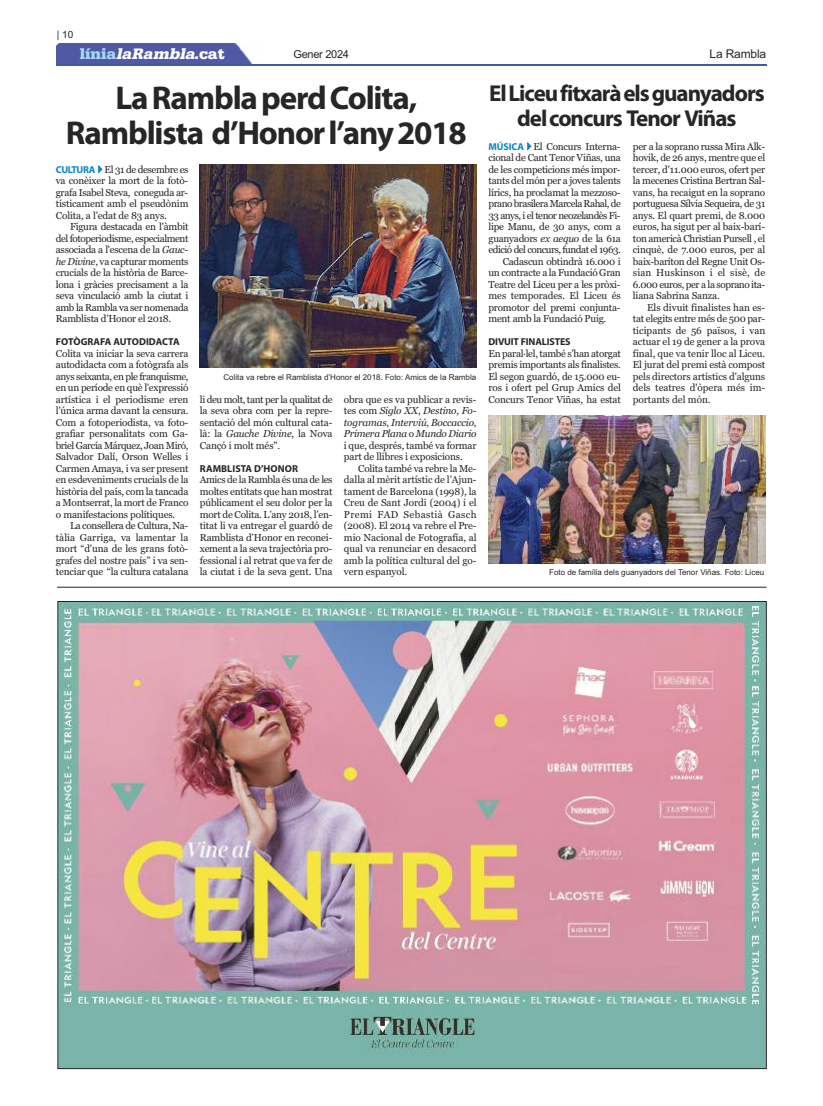
<style>
.page{position:relative;width:823px;height:1106px;background:#fff}
.page>*{position:absolute;margin:0;border:0;box-sizing:border-box;transform-origin:0 0}
.t1{font:700 33px/34.5px "Myriad Pro";letter-spacing:-.035em;color:#272526;text-align:center}
.t2{font:700 23px/25px "Myriad Pro";letter-spacing:-.04em;color:#272526;text-align:center}
.t3{font:italic 900 16px "Serifa";color:#fff}
.t4{font:12px "Arial";letter-spacing:-.015em;color:#272526}
.t5{font:11px "Arial";letter-spacing:-.025em;color:#272526}
.t6{font:10px/11.5px "Georgia";letter-spacing:-.015em;color:#272526;text-align:justify}
.t7{font:10px "Georgia";letter-spacing:-.05em;color:#272526}
.t8{font:700 10px "Myriad Pro";letter-spacing:.005em;color:#272526}
.t9{font:700 10px "Myriad Pro";letter-spacing:-.015em;color:#272526}
.t10{font:10px "Arial";color:#272526}
.t11{font:8px "Arial";color:#272526}
.s1{font-style:normal;color:#a6d8f6}
.s2{font-style:normal}
.s3{font-family:"Myriad Pro";font-weight:700;color:#0c84c8}
.s4{color:#0c84c8}
.s5{font-style:italic}
</style>
<div class="page">
<div style="left:57px;top:44px;width:196px;height:20px;background:#4f5aa4"></div>
<hr style="left:57px;top:64px;width:708px;height:1px;background:#4558a4">
<img style="left:59px;top:603px;width:705px;height:464px">
<hr style="left:57px;top:587px;width:709px;height:1px;background:#23252b">
<img style="left:199px;top:164px;width:277px;height:204px">
<img style="left:488px;top:415px;width:276px;height:148px">
<p class="t10" style="left:57px;top:29px;width:18px">| 10</p>
<h3 class="t3" style="left:80px;top:48px;width:146px"><span class="s1">línia</span>laRambla<span class="s2">.cat</span></h3>
<p class="t5" style="left:293px;top:48px;width:57px">Gener 2024</p>
<p class="t4" style="left:709px;top:47px;width:58px">La Rambla</p>
<h1 class="t1" style="left:66px;top:83px;width:402px">LaRamblaperdColita,<br>Ramblista d’Honorl’any2018</h1>
<p class="t6" style="left:56px;top:163px;width:134px"><span class="s3">CULTURA</span><span class="s4">✔</span>El 31 de desembre es va conèixer la mort de la fotò&shy;grafa Isabel Steva, coneguda ar&shy;tísticament amb el pseudònim Colita, a l’edat de 83 anys.</p>
<p class="t6" style="left:56px;top:221px;width:134px;text-indent:14px">Figura destacada en l'àmbit del fotoperiodisme, especialment associada a l'escena de la <span class="s5">Gauc&shy;he Divine</span>, va capturar moments crucials de la història de Barce&shy;lona i gràcies precisament a la seva vinculació amb la ciutat i amb la Rambla va ser nomenada Ramblista d’Honor el 2018.</p>
<p class="t8" style="left:56px;top:338px;width:125px">FOTÒGRAFA AUTODIDACTA</p>
<p class="t6" style="left:56px;top:347px;width:134px">Colita va iniciar la seva carrera autodidacta com a fotògrafa als anys seixanta, en ple franquisme, en un període en què l’expressió artística i el periodisme eren l’única arma davant la censura.<br>Com a fotoperiodista, va foto&shy;grafiar personalitats com Ga&shy;briel García Márquez, Joan Miró, Salvador Dalí, Orson Welles i Carmen Amaya, i va ser present en esdeveniments crucials de la història del país, com la tancada a Montserrat, la mort de Franco o manifestacions polítiques.</p>
<p class="t6" style="left:56px;top:520px;width:134px;text-indent:14px">La consellera de Cultura, Na&shy;tàlia Garriga, va lamentar la mort “d’una de les grans fotò&shy;grafes del nostre país” i va sen&shy;tenciar que “la cultura catalana</p>
<p class="t11" style="left:223px;top:372px;width:254px">Colita va rebre el Ramblista d’Honor el 2018. Foto: Amics de la Rambla</p>
<p class="t6" style="left:200px;top:393px;width:134px">li deu molt, tant per la qualitat de la seva obra com per la repre&shy;sentació del món cultural cata&shy;là: la <span class="s5">Gauche Divine</span>, la Nova Cançó i molt més".</p>
<p class="t8" style="left:200px;top:464px;width:99px">RAMBLISTA D’HONOR</p>
<p class="t6" style="left:200px;top:474px;width:134px">Amics de la Rambla és una de les moltes entitats que han mostrat públicament el seu dolor per la mort de Colita. L’any 2018, l’en&shy;titat li va entregar el guardó de Ramblista d’Honor en reconei&shy;xement a la seva trajectòria pro&shy;fessional i al retrat que va fer de la ciutat i de la seva gent. Una</p>
<p class="t6" style="left:344px;top:393px;width:134px">obra que es va publicar a revis&shy;tes com <span class="s5">Siglo XX</span>, <span class="s5">Destino</span>, <span class="s5">Fo&shy;togramas</span>, <span class="s5">Interviú</span>, <span class="s5">Boccaccio</span>, <span class="s5">Primera Plana</span> o <span class="s5">Mundo Diario </span>i que, després, també va formar part de llibres i exposicions.</p>
<p class="t6" style="left:344px;top:462px;width:134px;text-indent:14px">Colita també va rebre la Me&shy;dalla al mèrit artístic de l’Ajun&shy;tament de Barcelona (1998), la Creu de Sant Jordi (2004) i el Premi FAD Sebastià Gasch (2008). El 2014 va rebre el Pre&shy;mio Nacional de Fotografía, al qual va renunciar en desacord amb la política cultural del go&shy;vern espanyol.</p>
<h2 class="t2" style="left:488px;top:83px;width:277px">ElLiceufitxaràelsguanyadors delconcurs Tenor Viñas</h2>
<p class="t6" style="left:488px;top:140px;width:134px"><span class="s3">MÚSICA</span><span class="s4">✔</span>El Concurs Interna-</p>
<p class="t6" style="left:488px;top:152px;width:134px">cional de Cant Tenor Viñas, una</p>
<p class="t6" style="left:488px;top:163px;width:134px">de les competicions més impor-</p>
<p class="t6" style="left:488px;top:175px;width:134px">tants del món per a joves talents</p>
<p class="t6" style="left:488px;top:186px;width:134px">lírics, ha proclamat la mezzoso-</p>
<p class="t7" style="left:488px;top:198px;width:134px">prano brasilera Marcela Rahal, de</p>
<p class="t7" style="left:488px;top:209px;width:133px">33 anys, i el tenor neozelandès Fi-</p>
<p class="t6" style="left:488px;top:221px;width:134px">lipe Manu, de 30 anys, com a</p>
<p class="t6" style="left:488px;top:232px;width:134px">guanyadors <span class="s5">ex aequo</span> de la 61a</p>
<p class="t7" style="left:488px;top:244px;width:134px">edició del concurs, fundat el 1963.</p>
<p class="t6" style="left:502px;top:255px;width:120px">Cadascun obtindrà 16.000 i</p>
<p class="t6" style="left:488px;top:267px;width:134px">un contracte a la Fundació Gran</p>
<p class="t6" style="left:488px;top:278px;width:134px">Teatre del Liceu per a les pròxi-</p>
<p class="t6" style="left:488px;top:290px;width:134px">mes temporades. El Liceu és</p>
<p class="t6" style="left:488px;top:301px;width:134px">promotor del premi conjunta-</p>
<p class="t6" style="left:488px;top:313px;width:119px">ment amb la Fundació Puig.</p>
<p class="t9" style="left:488px;top:338px;width:84px">DIVUIT FINALISTES</p>
<p class="t6" style="left:488px;top:347px;width:134px">En paral·lel, també s’han atorgat premis importants als finalistes.<br>El segon guardó, de 15.000 eu&shy;ros i ofert pel Grup Amics del Concurs Tenor Viñas, ha estat</p>
<p class="t6" style="left:632px;top:140px;width:134px">per a la soprano russa Mira Alk&shy;hovik, de 26 anys, mentre que el tercer, d'11.000 euros, ofert per la mecenes Cristina Bertran Sal&shy;vans, ha recaigut en la soprano portuguesa Sílvia Sequeira, de 31 anys. El quart premi, de 8.000 euros, ha sigut per al baix-barí&shy;ton americà Christian Pursell , el cinquè, de 7.000 euros, per al baix-baríton del Regne Unit Os&shy;sian Huskinson i el sisè, de 6.000 euros, per a la soprano ita&shy;liana Sabrina Sanza.</p>
<p class="t6" style="left:632px;top:301px;width:134px;text-indent:14px">Els divuit finalistes han es&shy;tat elegits entre més de 500 par&shy;ticipants de 56 països, i van actuar el 19 de gener a la prova final, que va tenir lloc al Liceu.<br>El jurat del premi està compost pels directors artístics d'alguns dels teatres d'òpera més im&shy;portants del món.</p>
<p class="t11" style="left:548px;top:568px;width:216px">Foto de família dels guanyadors del Tenor Viñas. Foto: Liceu</p>
</div>
